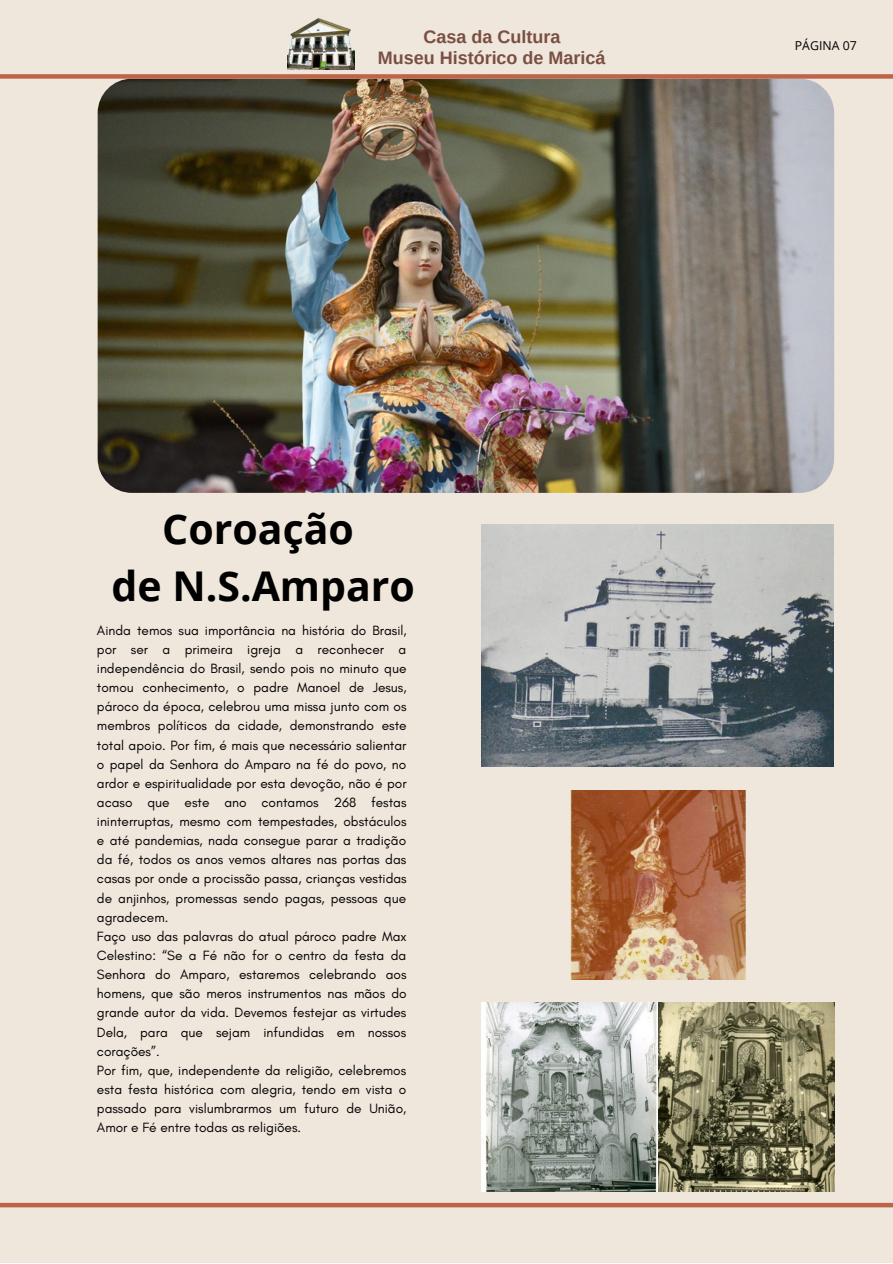
<style>
.page{position:relative;width:893px;height:1264px;background:#fff}
.page>*{position:absolute;margin:0;border:0;box-sizing:border-box;transform-origin:0 0}
.t1{font:700 40.95px "Open Sans";color:#000}
.t2{font:700 18px "Arimo";color:#794f42}
.t3{font:13.65px/19.2px "Glacial Indifference";color:#000;text-align:justify}
.t4{font:12.3px "Open Sans";color:#000}
</style>
<div class="page">
<div style="left:0;top:0;width:892px;height:1262px;background:#efe6dc"></div>
<img style="left:570px;top:790px;width:175px;height:189px">
<img style="left:481px;top:1002px;width:353px;height:189px">
<img style="left:98px;top:79px;width:736px;height:414px;border-radius:34px">
<img style="left:481px;top:524px;width:352px;height:243px">
<img style="left:288px;top:18px;width:66px;height:52px">
<div style="left:0;top:1202px;width:892px;height:5px;background:#bd6549"></div>
<div style="left:0;top:74px;width:892px;height:5px;background:#bd6549"></div>
<p class="t2" style="left:423px;top:27px;width:138px">Casa da Cultura</p>
<p class="t2" style="left:378px;top:47px;width:229px">Museu Histórico de Maricá</p>
<p class="t1" style="left:162px;top:500px;width:193px">Coroação</p>
<p class="t1" style="left:112px;top:557px;width:305px">de N.S.Amparo</p>
<p class="t3" style="left:97px;top:620px;width:311px">Ainda temos sua importância na história do Brasil, por ser a primeira igreja a reconhecer a independência do Brasil, sendo pois no minuto que tomou conhecimento, o padre Manoel de Jesus, pároco da época, celebrou uma missa junto com os membros políticos da cidade, demonstrando este total apoio. Por fim, é mais que necessário salientar o papel da Senhora do Amparo na fé do povo, no ardor e espiritualidade por esta devoção, não é por acaso que este ano contamos 268 festas ininterruptas, mesmo com tempestades, obstáculos e até pandemias, nada consegue parar a tradição da fé, todos os anos vemos altares nas portas das casas por onde a procissão passa, crianças vestidas de anjinhos, promessas sendo pagas, pessoas que agradecem.</p>
<p class="t3" style="left:97px;top:926px;width:311px">Faço uso das palavras do atual pároco padre Max Celestino: “Se a Fé não for o centro da festa da Senhora do Amparo, estaremos celebrando aos homens, que são meros instrumentos nas mãos do grande autor da vida. Devemos festejar as virtudes Dela, para que sejam infundidas em nossos corações”.</p>
<p class="t3" style="left:97px;top:1060px;width:311px">Por fim, que, independente da religião, celebremos esta festa histórica com alegria, tendo em vista o passado para vislumbrarmos um futuro de União, Amor e Fé entre todas as religiões.</p>
<p class="t4" style="left:794px;top:37px;width:63px">PÁGINA 07</p>
</div>
